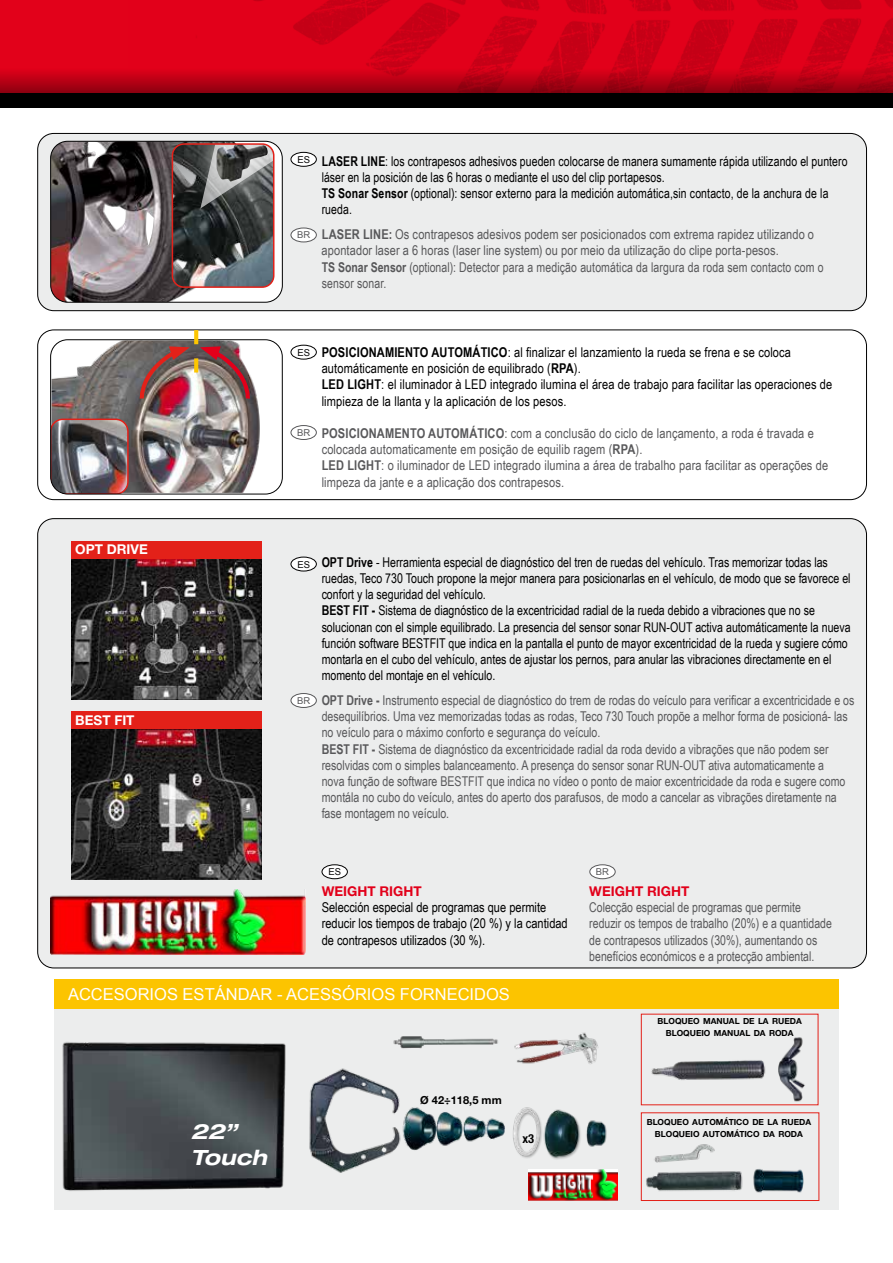
<style>
.page{position:relative;width:893px;height:1263px;background:#fff}
.page>*{position:absolute;margin:0;border:0;box-sizing:border-box;transform-origin:0 0}
.t1{font:italic 700 expanded 21px/25.2px "Helvetica Neue LT Std";color:#fff}
.t2{font:16.5px "Arial";color:#fff}
.t3{font:13.5px/16.2px "Arial Narrow";color:#000;scale:.96 1}
.t4{font:13.5px/16.2px "Arial Narrow";color:#58585a;scale:.96 1}
.t5{font:13.5px/16.2px "Arial Narrow";color:#58585a}
.t6{font:13.5px/16.2px "Arial Narrow";color:#000}
.t7{font:13.5px/16.4px "Arial Narrow";color:#000;scale:.95 1}
.t8{font:13.5px/16.2px "Arial Narrow";color:#58585a;scale:.95 1}
.t9{font:700 13.5px "Helvetica Neue LT Std";color:#e2001a}
.t10{font:700 13.5px "Helvetica Neue LT Std";color:#fff}
.t11{font:700 condensed 12.45px "Helvetica Neue LT Std";color:#000}
.t12{font:700 11.1px "Helvetica Neue LT Std";color:#000}
.t13{font:9.45px "Arial";color:#000}
.t14{font:9.45px "Arial";color:#58585a}
.t15{font:700 8.4px/12px "Helvetica Neue LT Std";color:#000;text-align:center}
.s1{font-weight:700}
</style>
<div class="page">
<div style="left:0;top:0;width:128px;height:68px;background:#e2011a"></div>
<img style="left:128px;top:0;width:765px;height:68px">
<svg style="left:0;top:68px;width:893px;height:25px;background:#b30014"></svg>
<div style="left:0;top:93px;width:893px;height:15px;background:#000"></div>
<div style="left:38px;top:133px;width:828px;height:178px;background:#eceded;border-radius:16px"></div>
<div style="left:38px;top:133px;width:829px;height:178px;border:1px solid #000;border-radius:16px"></div>
<div style="left:51px;top:141px;width:231px;height:161px;background:#fff;border-radius:17px"></div>
<img style="left:51px;top:141px;width:145px;height:161px">
<svg style="left:172px;top:144px;width:102px;height:143px;background:#464c4e"></svg>
<svg style="left:193px;top:144px;width:81px;height:60px;background:#666868"></svg>
<img style="left:216px;top:146px;width:52px;height:36px">
<div style="left:172px;top:143px;width:102px;height:145px;border:2px solid #e32119;border-radius:12px"></div>
<div style="left:50px;top:141px;width:233px;height:161px;border:1px solid #000;border-radius:17px"></div>
<div style="left:38px;top:330px;width:829px;height:170px;border:1px solid #000;border-radius:16px"></div>
<div style="left:38px;top:519px;width:828px;height:449px;background:#eceded;border-radius:16px"></div>
<div style="left:54px;top:979px;width:785px;height:29px;background:#fcc400"></div>
<img style="left:59px;top:1008px;width:780px;height:202px">
<div style="left:641px;top:1112px;width:178px;height:89px;border:1px solid #e32119"></div>
<img style="left:71px;top:558px;width:191px;height:141px">
<div style="left:71px;top:541px;width:191px;height:17px;background:#e32119"></div>
<img style="left:71px;top:728px;width:191px;height:152px">
<div style="left:71px;top:711px;width:191px;height:17px;background:#e32119"></div>
<img style="left:51px;top:330px;width:210px;height:164px">
<div style="left:291px;top:152px;width:25px;height:14px;background:#fff;border-radius:50%"></div>
<div style="left:291px;top:152px;width:26px;height:15px;border:1px solid #000;border-radius:50%"></div>
<div style="left:291px;top:345px;width:26px;height:14px;border:1px solid #000;border-radius:50%"></div>
<div style="left:291px;top:557px;width:25px;height:14px;background:#fff;border-radius:50%"></div>
<div style="left:291px;top:557px;width:26px;height:14px;border:1px solid #000;border-radius:50%"></div>
<div style="left:322px;top:865px;width:25px;height:14px;background:#fff;border-radius:50%"></div>
<div style="left:322px;top:864px;width:26px;height:15px;border:1px solid #000;border-radius:50%"></div>
<div style="left:291px;top:228px;width:25px;height:14px;background:#fff;border-radius:50%"></div>
<div style="left:291px;top:228px;width:26px;height:14px;border:1px solid #58585a;border-radius:50%"></div>
<div style="left:291px;top:425px;width:26px;height:15px;border:1px solid #58585a;border-radius:50%"></div>
<div style="left:291px;top:693px;width:25px;height:14px;background:#fff;border-radius:50%"></div>
<div style="left:291px;top:693px;width:26px;height:15px;border:1px solid #58585a;border-radius:50%"></div>
<div style="left:590px;top:865px;width:25px;height:14px;background:#fff;border-radius:50%"></div>
<div style="left:589px;top:864px;width:26px;height:15px;border:1px solid #58585a;border-radius:50%"></div>
<img style="left:50px;top:890px;width:256px;height:64px">
<p class="t10" style="left:75px;top:541px;width:74px">OPT DRIVE</p>
<p class="t10" style="left:75px;top:711px;width:61px">BEST FIT</p>
<p class="t13" style="left:297px;top:153px;width:14px">ES</p>
<p class="t14" style="left:297px;top:229px;width:15px">BR</p>
<p class="t7" style="left:322px;top:152px;width:555px"><span class="s1">LASER LINE</span>: los contrapesos adhesivos pueden colocarse de manera sumamente rápida utilizando el puntero láser en la posición de las 6 horas o mediante el uso del clip portapesos.<br><span class="s1">TS Sonar Sensor</span> (optional): sensor externo para la medición automática,sin contacto, de la anchura de la rueda.</p>
<p class="t5" style="left:322px;top:226px;width:504px"><span class="s1">LASER LINE:</span> Os contrapesos adesivos podem ser posicionados com extrema rapidez utilizando o apontador laser a 6 horas (laser line system) ou por meio da utilização do clipe porta-pesos.<br><span class="s1">TS Sonar Sensor</span> (optional): Detector para a medição automática da largura da roda sem contacto com o sensor sonar.</p>
<p class="t13" style="left:297px;top:346px;width:14px">ES</p>
<p class="t14" style="left:297px;top:426px;width:15px">BR</p>
<p class="t6" style="left:322px;top:344px;width:512px"><span class="s1">POSICIONAMIENTO AUTOMÁTICO</span>: al finalizar el lanzamiento la rueda se frena e se coloca automáticamente en posición de equilibrado (<span class="s1">RPA</span>).<br><span class="s1">LED LIGHT</span>: el iluminador à LED integrado ilumina el área de trabajo para facilitar las operaciones de limpieza de la llanta y la aplicación de los pesos.</p>
<p class="t5" style="left:322px;top:425px;width:508px"><span class="s1">POSICIONAMENTO AUTOMÁTICO</span>: com a conclusão do ciclo de lançamento, a roda é travada e colocada automaticamente em posição de equilib ragem (<span class="s1">RPA</span>).<br><span class="s1">LED LIGHT</span>: o iluminador de LED integrado ilumina a área de trabalho para facilitar as operações de limpeza da jante e a aplicação dos contrapesos.</p>
<p class="t13" style="left:297px;top:558px;width:14px">ES</p>
<p class="t14" style="left:297px;top:694px;width:15px">BR</p>
<p class="t3" style="left:322px;top:553px;width:553px"><span class="s1">OPT Drive</span> - Herramienta especial de diagnóstico del tren de ruedas del vehículo. Tras memorizar todas las ruedas, Teco 730 Touch propone la mejor manera para posicionarlas en el vehículo, de modo que se favorece el confort y la seguridad del vehículo.<br><span class="s1">BEST FIT -</span> Sistema de diagnóstico de la excentricidad radial de la rueda debido a vibraciones que no se solucionan con el simple equilibrado. La presencia del sensor sonar RUN-OUT activa automáticamente la nueva función software BESTFIT que indica en la pantalla el punto de mayor excentricidad de la rueda y sugiere cómo montarla en el cubo del vehículo, antes de ajustar los pernos, para anular las vibraciones directamente en el momento del montaje en el vehículo.</p>
<p class="t4" style="left:322px;top:692px;width:557px"><span class="s1">OPT Drive -</span> Instrumento especial de diagnóstico do trem de rodas do veículo para verificar a excentricidade e os desequilíbrios. Uma vez memorizadas todas as rodas, Teco 730 Touch propõe a melhor forma de posicioná- las no veículo para o máximo conforto e segurança do veículo.<br><span class="s1">BEST FIT -</span> Sistema de diagnóstico da excentricidade radial da roda devido a vibrações que não podem ser resolvidas com o simples balanceamento. A presença do sensor sonar RUN-OUT ativa automaticamente a<br>nova função de software BESTFIT que indica no vídeo o ponto de maior excentricidade da roda e sugere como montála no cubo do veículo, antes do aperto dos parafusos, de modo a cancelar as vibrações diretamente na fase montagem no veículo.</p>
<p class="t13" style="left:328px;top:866px;width:14px">ES</p>
<p class="t9" style="left:322px;top:883px;width:101px">WEIGHT RIGHT</p>
<p class="t6" style="left:322px;top:899px;width:248px">Selección especial de programas que permite reducir los tiempos de trabajo (20 %) y la cantidad de contrapesos utilizados (30 %).</p>
<p class="t14" style="left:596px;top:866px;width:15px">BR</p>
<p class="t9" style="left:589px;top:883px;width:101px">WEIGHT RIGHT</p>
<p class="t8" style="left:589px;top:899px;width:257px">Colecção especial de programas que permite reduzir os tempos de trabalho (20%) e a quantidade de contrapesos utilizados (30%), aumentando os benefícios económicos e a protecção ambiental.</p>
<p class="t2" style="left:68px;top:983px;width:443px">ACCESORIOS ESTÁNDAR - ACESSÓRIOS FORNECIDOS</p>
<h1 class="t1" style="left:191px;top:1119px;width:78px">22”<br>Touch</h1>
<p class="t12" style="left:420px;top:1093px;width:83px">Ø 42÷118,5 mm</p>
<p class="t11" style="left:522px;top:1131px;width:13px">x3</p>
<p class="t15" style="left:658px;top:1014px;width:146px">BLOQUEO MANUAL DE LA RUEDA<br>BLOQUEIO MANUAL DA RODA</p>
<p class="t15" style="left:647px;top:1116px;width:166px">BLOQUEO AUTOMÁTICO DE LA RUEDA<br>BLOQUEIO AUTOMÁTICO DA RODA</p>
</div>
